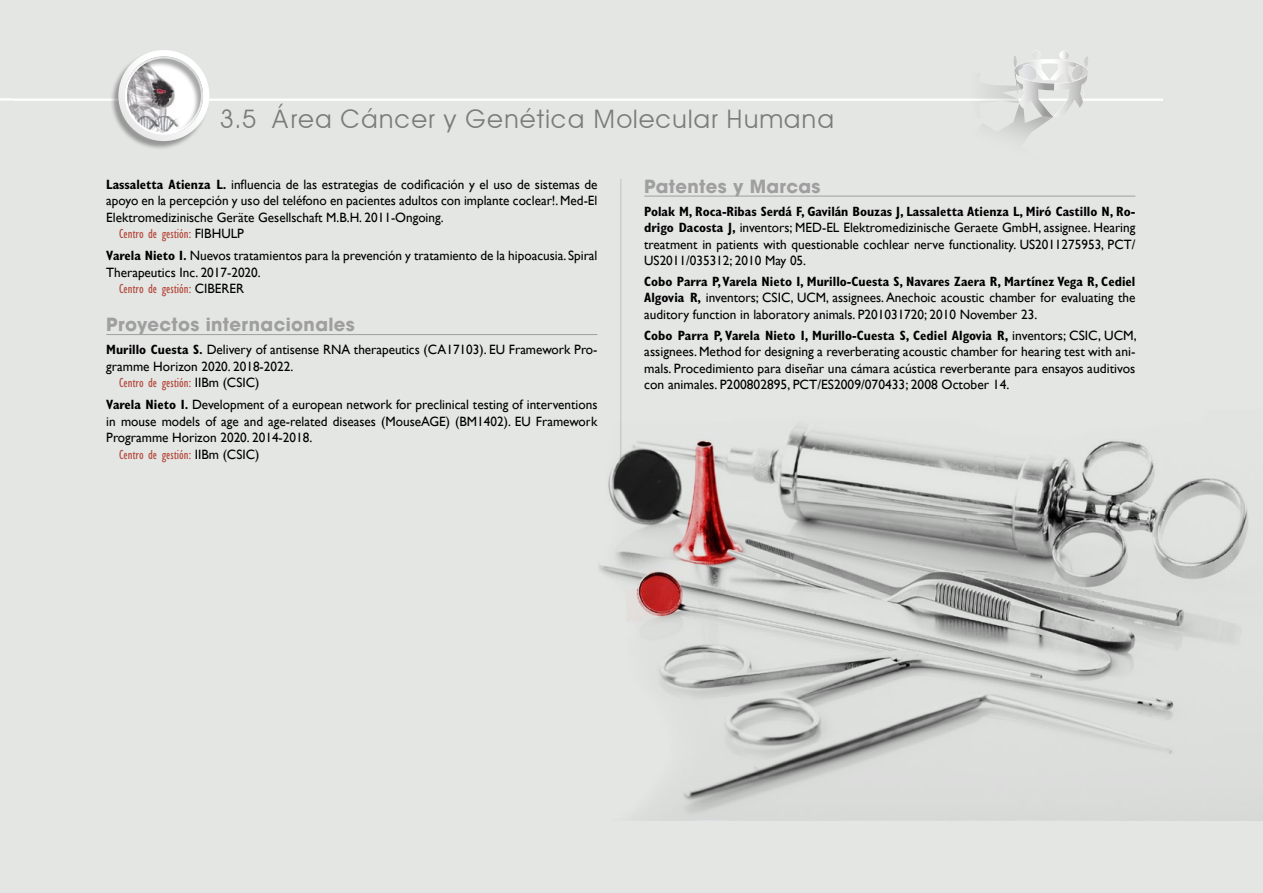
<style>
.page{position:relative;width:1263px;height:893px;background:#e4e6e4}
.page>*{position:absolute;margin:0;border:0;box-sizing:border-box;transform-origin:0 0}
.t1{font:25.5px "Avant Garde";letter-spacing:.01em;color:#7c7b7b}
._5-_Subapartados_Gru{font:700 18px "Avant Garde";letter-spacing:.02em;color:#a09f9f}
._6-_Texto_Projects{font:13.5px/16.5px "Gill Sans";color:#000;text-align:justify}
._7-_Texto_Director{font:condensed 13.5px "Gill Sans";color:#b54a3d}
.s1{font-weight:700;font-stretch:condensed}
.s2{font-stretch:normal;color:#000}
</style>
<div class="page">
<hr style="left:0;top:99px;width:1163px;height:2px;background:#fff">
<svg style="left:81px;top:50px;width:133px;height:99px"></svg>
<svg style="left:965px;top:50px;width:124px;height:89px"></svg>
<svg style="left:0;top:98px;width:15px;height:3px"></svg>
<hr style="left:106px;top:334px;width:491px;height:1px;background:#a09f9f">
<hr style="left:644px;top:196px;width:491px;height:1px;background:#a09f9f">
<hr style="left:620px;top:179px;width:1px;height:284px;background:#bbc2c6">
<img style="left:599px;top:409px;width:664px;height:412px">
<h1 class="t1" style="left:220px;top:103px;width:616px">3.5 Área Cáncer y Genética Molecular Humana</h1>
<p class="_6-_Texto_Projects" style="left:106px;top:176px;width:493px"><span class="s1">Lassaletta Atienza L.</span> influencia de las estrategias de codificación y el uso de sistemas de apoyo en la percepción y uso del teléfono en pacientes adultos con implante coclear!. Med-El Elektromedizinische Geräte Gesellschaft M.B.H. 2011-Ongoing.</p>
<p class="_7-_Texto_Director" style="left:119px;top:226px;width:126px">Centro de gestión: <span class="s2">FIBHULP</span></p>
<p class="_6-_Texto_Projects" style="left:106px;top:247px;width:493px"><span class="s1">Varela Nieto I.</span> Nuevos tratamientos para la prevención y tratamiento de la hipoacusia. Spiral<br>Therapeutics Inc. 2017-2020.</p>
<p class="_7-_Texto_Director" style="left:119px;top:282px;width:127px">Centro de gestión: <span class="s2">CIBERER</span></p>
<p class="_5-_Subapartados_Gru" style="left:106px;top:313px;width:250px">Proyectos internacionales</p>
<p class="_6-_Texto_Projects" style="left:106px;top:341px;width:493px"><span class="s1">Murillo Cuesta S.</span> Delivery of antisense RNA therapeutics (CA17103). EU Framework Pro&shy;gramme Horizon 2020. 2018-2022.</p>
<p class="_7-_Texto_Director" style="left:119px;top:375px;width:142px">Centro de gestión: <span class="s2">IIBm (CSIC)</span></p>
<p class="_6-_Texto_Projects" style="left:106px;top:396px;width:493px"><span class="s1">Varela Nieto I.</span> Development of a european network for preclinical testing of interventions in mouse models of age and age-related diseases (MouseAGE) (BM1402). EU Framework Programme Horizon 2020. 2014-2018.</p>
<p class="_7-_Texto_Director" style="left:119px;top:447px;width:142px">Centro de gestión: <span class="s2">IIBm (CSIC)</span></p>
<p class="_5-_Subapartados_Gru" style="left:644px;top:174px;width:178px">Patentes y Marcas</p>
<p class="_6-_Texto_Projects" style="left:644px;top:203px;width:493px"><span class="s1">Polak M, Roca-Ribas Serdá F, Gavilán Bouzas J, Lassaletta Atienza L, Miró Castillo N, Ro&shy;drigo Dacosta J,</span> inventors; MED-EL Elektromedizinische Geraete GmbH, assignee. Hearing treatment in patients with questionable cochlear nerve functionality. US2011275953, PCT/ US2011/035312; 2010 May 05.</p>
<p class="_6-_Texto_Projects" style="left:644px;top:273px;width:493px"><span class="s1">Cobo Parra P, Varela Nieto I, Murillo-Cuesta S, Navares Zaera R, Martínez Vega R, Cediel Algovia R,</span> inventors; CSIC, UCM, assignees. Anechoic acoustic chamber for evaluating the auditory function in laboratory animals. P201031720; 2010 November 23.</p>
<p class="_6-_Texto_Projects" style="left:644px;top:327px;width:494px"><span class="s1">Cobo Parra P, Varela Nieto I, Murillo-Cuesta S, Cediel Algovia R,</span> inventors; CSIC, UCM, assignees. Method for designing a reverberating acoustic chamber for hearing test with ani&shy;mals. Procedimiento para diseñar una cámara acústica reverberante para ensayos auditivos con animales. P200802895, PCT/ES2009/070433; 2008 October 14.</p>
</div>
